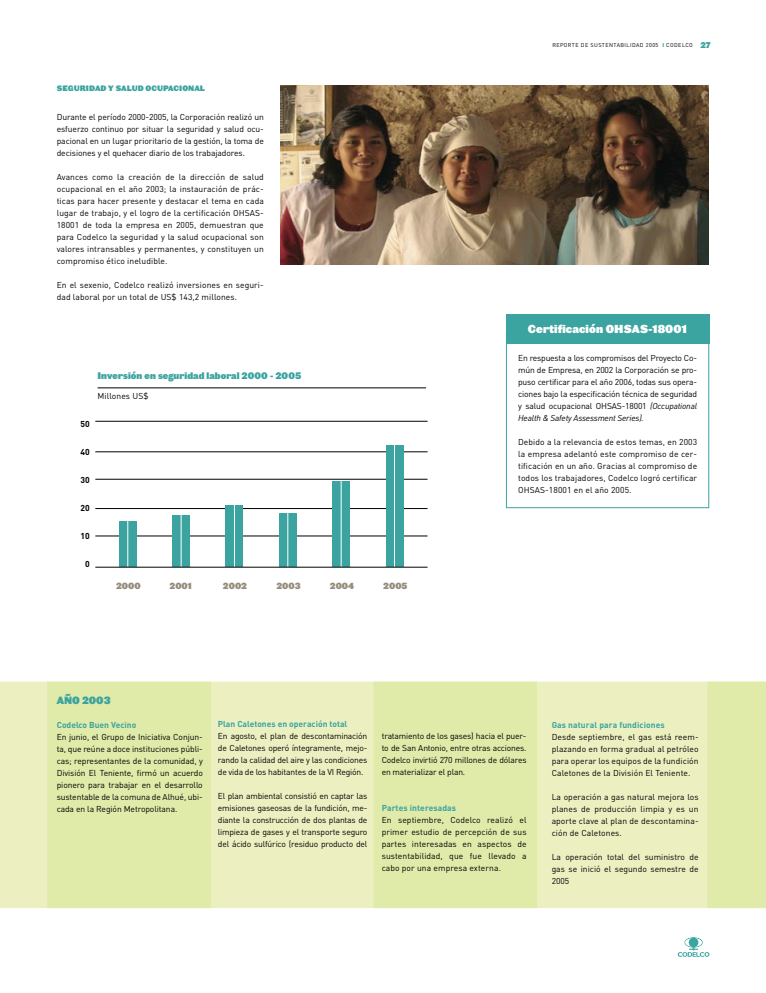
<style>
.page{position:relative;width:766px;height:993px;background:#fff}
.page>*{position:absolute;margin:0;border:0;box-sizing:border-box;transform-origin:0 0}
.t1{font:11px "Leviathan HTF Black";letter-spacing:.01em;color:#fff;scale:.9 1}
.t2{font:10px "Leviathan HTF Black";color:#3ba4a0;scale:.9 1}
.t3{font:9px "Leviathan HTF Black";letter-spacing:.01em;color:#3ba4a0;scale:.9 1}
.t4{font:8.5px/12px "DIN";color:#000;text-align:justify}
.t5{font:700 8.5px "DIN";color:#3ba4a0}
.t6{font:700 8.5px "DIN";color:#000}
.t7{font:8.5px "Leviathan HTF Black";color:#958d7c;scale:.9 1}
.t8{font:7.5px "Leviathan HTF Black";letter-spacing:.01em;color:#3ba4a0;scale:.9 1}
.t9{font:5.5px "DIN";letter-spacing:.075em;color:#000}
.s1{font-weight:900;color:#3ba4a0}
.s2{font-family:"Leviathan HTF Black";font-size:8px;color:#3ba4a0}
.s3{font-style:italic}
</style>
<div class="page">
<svg style="left:677px;top:937px;width:32px;height:19px"></svg>
<div style="left:506px;top:333px;width:203px;height:175px;border:1px solid #3ba4a0"></div>
<img style="left:281px;top:85px;width:427px;height:179px">
<div style="left:0;top:682px;width:765px;height:225px;background:#ecf0c1"></div>
<div style="left:374px;top:682px;width:162px;height:225px;background:#e0eaa9"></div>
<div style="left:373px;top:681px;width:164px;height:226px;border:1px solid #e0eaa9"></div>
<div style="left:48px;top:682px;width:162px;height:225px;background:#e0eaa9"></div>
<div style="left:47px;top:681px;width:164px;height:226px;border:1px solid #e0eaa9"></div>
<div style="left:707px;top:682px;width:58px;height:225px;background:#e0eaa9"></div>
<div style="left:506px;top:314px;width:203px;height:29px;background:#3ba4a0"></div>
<hr style="left:95px;top:421px;width:332px;height:1px;background:#000">
<hr style="left:97px;top:387px;width:329px;height:1px;background:#000">
<hr style="left:95px;top:451px;width:332px;height:1px;background:#000">
<hr style="left:95px;top:479px;width:332px;height:1px;background:#000">
<hr style="left:95px;top:508px;width:332px;height:1px;background:#000">
<hr style="left:95px;top:535px;width:332px;height:1px;background:#000">
<div style="left:119px;top:521px;width:17px;height:45px;background:#3ba4a0"></div>
<hr style="left:127px;top:515px;width:1px;height:51px;background:#fff">
<div style="left:172px;top:515px;width:18px;height:51px;background:#3ba4a0"></div>
<hr style="left:180px;top:511px;width:1px;height:55px;background:#fff">
<div style="left:226px;top:505px;width:17px;height:61px;background:#3ba4a0"></div>
<hr style="left:234px;top:503px;width:1px;height:63px;background:#fff">
<div style="left:279px;top:513px;width:17px;height:53px;background:#3ba4a0"></div>
<hr style="left:287px;top:511px;width:1px;height:55px;background:#fff">
<div style="left:332px;top:481px;width:18px;height:85px;background:#3ba4a0"></div>
<hr style="left:340px;top:480px;width:1px;height:86px;background:#fff">
<div style="left:385px;top:445px;width:18px;height:121px;background:#3ba4a0"></div>
<hr style="left:394px;top:440px;width:1px;height:126px;background:#fff">
<hr style="left:95px;top:566px;width:332px;height:1px;background:#000">
<p class="t8" style="left:57px;top:83px;width:166px">SEGURIDAD Y SALUD OCUPACIONAL</p>
<p class="t4" style="left:57px;top:111px;width:208px">Durante el período 2000-2005, la Corporación realizó un esfuerzo continuo por situar la seguridad y salud ocu&shy;pacional en un lugar prioritario de la gestión, la toma de decisiones y el quehacer diario de los trabajadores.</p>
<p class="t4" style="left:57px;top:171px;width:208px">Avances como la creación de la dirección de salud ocupacional en el año 2003; la instauración de prác&shy;ticas para hacer presente y destacar el tema en cada lugar de trabajo, y el logro de la certificación OHSAS-18001 de toda la empresa en 2005, demuestran que para Codelco la seguridad y la salud ocupacional son valores intransables y permanentes, y constituyen un compromiso ético ineludible.</p>
<p class="t4" style="left:57px;top:279px;width:208px">En el sexenio, Codelco realizó inversiones en seguri&shy;dad laboral por un total de US$ 143,2 millones.</p>
<p class="t6" style="left:80px;top:418px;width:11px">50</p>
<p class="t6" style="left:80px;top:446px;width:11px">40</p>
<p class="t6" style="left:80px;top:474px;width:11px">30</p>
<p class="t6" style="left:80px;top:502px;width:11px">20</p>
<p class="t6" style="left:80px;top:530px;width:11px">10</p>
<p class="t6" style="left:85px;top:558px;width:6px">0</p>
<p class="t3" style="left:97px;top:369px;width:228px">Inversión en seguridad laboral 2000 - 2005</p>
<p class="t4" style="left:97px;top:390px;width:52px">Millones US$</p>
<p class="t7" style="left:116px;top:579px;width:29px">2000</p>
<p class="t7" style="left:169px;top:579px;width:26px">2001</p>
<p class="t7" style="left:223px;top:579px;width:28px">2002</p>
<p class="t7" style="left:276px;top:579px;width:28px">2003</p>
<p class="t7" style="left:330px;top:579px;width:29px">2004</p>
<p class="t7" style="left:383px;top:579px;width:28px">2005</p>
<p class="t9" style="left:552px;top:42px;width:160px">REPORTE DE SUSTENTABILIDAD 2005 <span class="s1">I</span> CODELCO <span class="s2">27</span></p>
<p class="t1" style="left:527px;top:321px;width:178px">Certificación OHSAS-18001</p>
<p class="t4" style="left:518px;top:351px;width:180px">En respuesta a los compromisos del Proyecto Co&shy;mún de Empresa, en 2002 la Corporación se pro&shy;puso certificar para el año 2006, todas sus opera&shy;ciones bajo la especificación técnica de seguridad y salud ocupacional OHSAS-18001 <span class="s3">(Occupational Health &amp; Safety Assessment Series).</span></p>
<p class="t4" style="left:518px;top:435px;width:180px">Debido a la relevancia de estos temas, en 2003 la empresa adelantó este compromiso de cer&shy;tificación en un año. Gracias al compromiso de todos los trabajadores, Codelco logró certificar OHSAS-18001 en el año 2005.</p>
<p class="t2" style="left:57px;top:693px;width:61px">AÑO 2003</p>
<p class="t5" style="left:57px;top:719px;width:81px">Codelco Buen Vecino</p>
<p class="t4" style="left:57px;top:730px;width:148px">En junio, el Grupo de Iniciativa Conjun&shy;ta, que reúne a doce instituciones públi&shy;cas; representantes de la comunidad, y División El Teniente, firmó un acuerdo pionero para trabajar en el desarrollo sustentable de la comuna de Alhué, ubi&shy;cada en la Región Metropolitana.</p>
<p class="t5" style="left:218px;top:718px;width:131px">Plan Caletones en operación total</p>
<p class="t4" style="left:218px;top:729px;width:151px">En agosto, el plan de descontaminación de Caletones operó íntegramente, mejo&shy;rando la calidad del aire y las condiciones de vida de los habitantes de la VI Región.</p>
<p class="t4" style="left:218px;top:789px;width:151px">El plan ambiental consistió en captar las emisiones gaseosas de la fundición, me&shy;diante la construcción de dos plantas de limpieza de gases y el transporte seguro del ácido sulfúrico (residuo producto del</p>
<p class="t4" style="left:381px;top:729px;width:146px">tratamiento de los gases) hacia el puer&shy;to de San Antonio, entre otras acciones.<br>Codelco invirtió 270 millones de dólares en materializar el plan.</p>
<p class="t5" style="left:381px;top:802px;width:76px">Partes interesadas</p>
<p class="t4" style="left:381px;top:813px;width:146px">En septiembre, Codelco realizó el primer estudio de percepción de sus partes interesadas en aspectos de sustentabilidad, que fue llevado a cabo por una empresa externa.</p>
<p class="t5" style="left:551px;top:719px;width:115px">Gas natural para fundiciones</p>
<p class="t4" style="left:551px;top:730px;width:148px">Desde septiembre, el gas está reem&shy;plazando en forma gradual al petróleo para operar los equipos de la fundición Caletones de la División El Teniente.</p>
<p class="t4" style="left:551px;top:790px;width:148px">La operación a gas natural mejora los planes de producción limpia y es un aporte clave al plan de descontamina&shy;ción de Caletones.</p>
<p class="t4" style="left:551px;top:850px;width:148px">La operación total del suministro de gas se inició el segundo semestre de 2005</p>
<p class="t2" style="left:546px;top:720px;width:90px">Hitos año 2000</p>
<p class="t6" style="left:546px;top:746px;width:76px">Enero – El Teniente</p>
<p class="t4" style="left:546px;top:758px;width:148px">Se inaugura Planta de Limpieza de Ga&shy;ses Nº 1 en Fundición Caletones.</p>
<p class="t6" style="left:546px;top:794px;width:85px">Febrero - Corporativo</p>
<p class="t4" style="left:546px;top:806px;width:143px;text-align:left">Se inicia evaluación de cumplimiento de compromisos de 24 proyectos in&shy;gresados al Sistema de Evaluación de</p>
<p class="t6" style="left:546px;top:866px;width:103px">Febrero – Radomiro Tomic</p>
</div>
